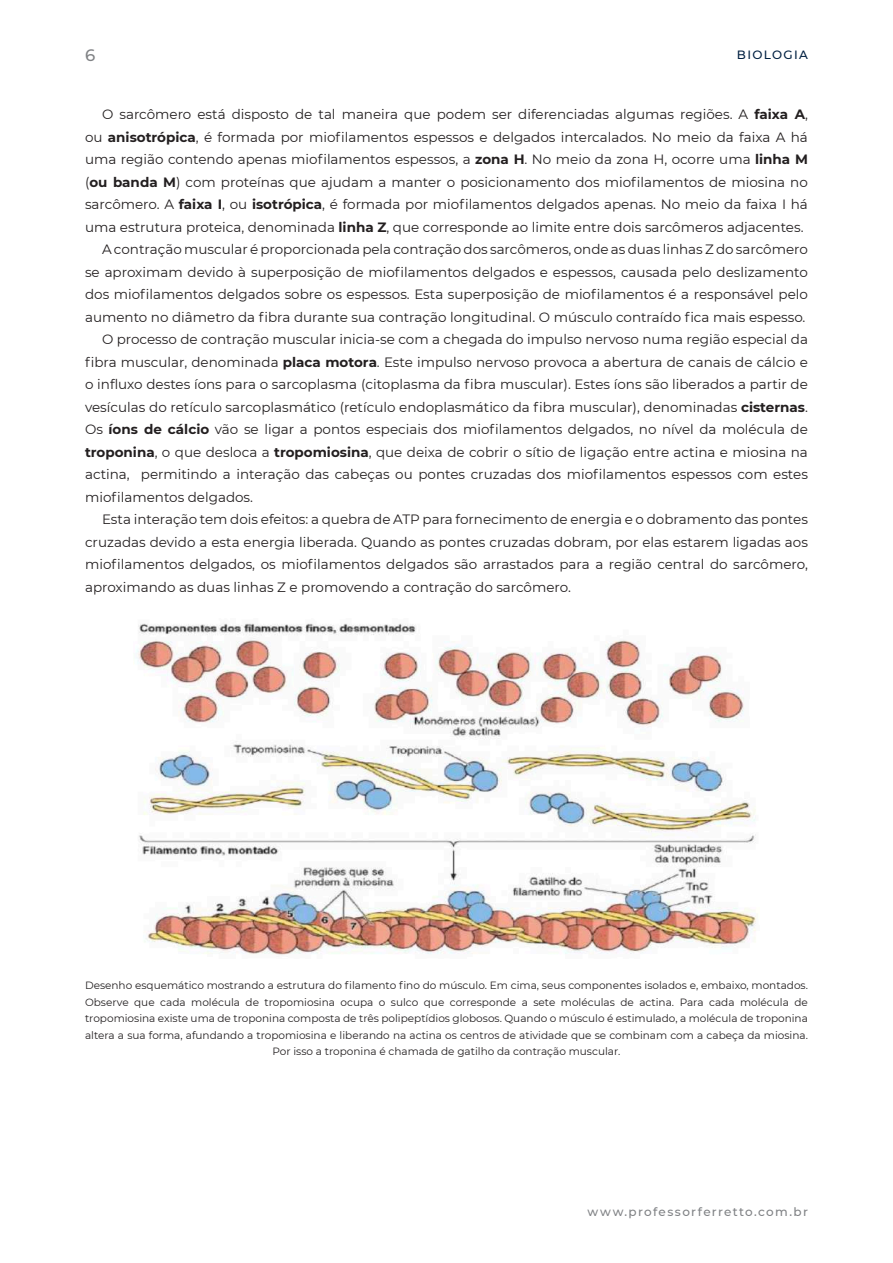
<style>
.page{position:relative;width:893px;height:1263px;background:#fff}
.page>*{position:absolute;margin:0;border:0;box-sizing:border-box;transform-origin:0 0}
.t1{font:500 16.5px "Montserrat";color:#808285}
.t2{font:13.5px "Montserrat";color:#231f20}
.t3{font:500 12px "Montserrat";letter-spacing:.11em;color:#808285}
.t4{font:500 12px "Montserrat";letter-spacing:.11em;color:#002041}
.t5{font:10.5px/16.5px "Montserrat";color:#231f20;text-align:center}
.s1{font-weight:700}
</style>
<div class="page">
<img style="left:136px;top:623px;width:622px;height:332px">
<p class="t1" style="left:85px;top:44px;width:12px">6</p>
<p class="t4" style="left:737px;top:46px;width:73px">BIOLOGIA</p>
<p class="t2" style="left:102px;top:105px;width:707px">O sarcômero está disposto de tal maneira que podem ser diferenciadas algumas regiões. A <span class="s1">faixa A</span>,</p>
<p class="t2" style="left:85px;top:128px;width:724px">ou <span class="s1">anisotrópica</span>, é formada por miofilamentos espessos e delgados intercalados. No meio da faixa A há</p>
<p class="t2" style="left:85px;top:150px;width:724px">uma região contendo apenas miofilamentos espessos, a <span class="s1">zona H</span>. No meio da zona H, ocorre uma <span class="s1">linha M</span></p>
<p class="t2" style="left:85px;top:173px;width:724px">(<span class="s1">ou banda M</span>) com proteínas que ajudam a manter o posicionamento dos miofilamentos de miosina no</p>
<p class="t2" style="left:85px;top:195px;width:724px">sarcômero. A <span class="s1">faixa I</span>, ou <span class="s1">isotrópica</span>, é formada por miofilamentos delgados apenas. No meio da faixa I há</p>
<p class="t2" style="left:85px;top:218px;width:720px">uma estrutura proteica, denominada <span class="s1">linha Z</span>, que corresponde ao limite entre dois sarcômeros adjacentes.</p>
<p class="t2" style="left:102px;top:240px;width:707px">A contração muscular é proporcionada pela contração dos sarcômeros, onde as duas linhas Z do sarcômero</p>
<p class="t2" style="left:85px;top:263px;width:724px">se aproximam devido à superposição de miofilamentos delgados e espessos, causada pelo deslizamento</p>
<p class="t2" style="left:85px;top:285px;width:724px">dos miofilamentos delgados sobre os espessos. Esta superposição de miofilamentos é a responsável pelo</p>
<p class="t2" style="left:85px;top:308px;width:722px">aumento no diâmetro da fibra durante sua contração longitudinal. O músculo contraído fica mais espesso.</p>
<p class="t2" style="left:102px;top:330px;width:707px">O processo de contração muscular inicia-se com a chegada do impulso nervoso numa região especial da</p>
<p class="t2" style="left:85px;top:353px;width:724px">fibra muscular, denominada <span class="s1">placa motora</span>. Este impulso nervoso provoca a abertura de canais de cálcio e</p>
<p class="t2" style="left:85px;top:375px;width:724px">o influxo destes íons para o sarcoplasma (citoplasma da fibra muscular). Estes íons são liberados a partir de</p>
<p class="t2" style="left:85px;top:398px;width:724px">vesículas do retículo sarcoplasmático (retículo endoplasmático da fibra muscular), denominadas <span class="s1">cisternas</span>.</p>
<p class="t2" style="left:85px;top:420px;width:724px">Os <span class="s1">íons de cálcio</span> vão se ligar a pontos especiais dos miofilamentos delgados, no nível da molécula de</p>
<p class="t2" style="left:85px;top:443px;width:724px"><span class="s1">troponina</span>, o que desloca a <span class="s1">tropomiosina</span>, que deixa de cobrir o sítio de ligação entre actina e miosina na</p>
<p class="t2" style="left:85px;top:465px;width:724px">actina, permitindo a interação das cabeças ou pontes cruzadas dos miofilamentos espessos com estes</p>
<p class="t2" style="left:85px;top:488px;width:170px">miofilamentos delgados.</p>
<p class="t2" style="left:102px;top:510px;width:707px">Esta interação tem dois efeitos: a quebra de ATP para fornecimento de energia e o dobramento das pontes</p>
<p class="t2" style="left:85px;top:533px;width:724px">cruzadas devido a esta energia liberada. Quando as pontes cruzadas dobram, por elas estarem ligadas aos</p>
<p class="t2" style="left:85px;top:555px;width:724px">miofilamentos delgados, os miofilamentos delgados são arrastados para a região central do sarcômero,</p>
<p class="t2" style="left:85px;top:578px;width:487px">aproximando as duas linhas Z e promovendo a contração do sarcômero.</p>
<p class="t5" style="left:85px;top:977px;width:724px">Desenho esquemático mostrando a estrutura do filamento fino do músculo. Em cima, seus componentes isolados e, embaixo, montados.<br>Observe que cada molécula de tropomiosina ocupa o sulco que corresponde a sete moléculas de actina. Para cada molécula de tropomiosina existe uma de troponina composta de três polipeptídios globosos. Quando o músculo é estimulado, a molécula de troponina altera a sua forma, afundando a tropomiosina e liberando na actina os centros de atividade que se combinam com a cabeça da miosina.<br>Por isso a troponina é chamada de gatilho da contração muscular.</p>
<p class="t3" style="left:588px;top:1203px;width:222px">www.professorferretto.com.br</p>
</div>
